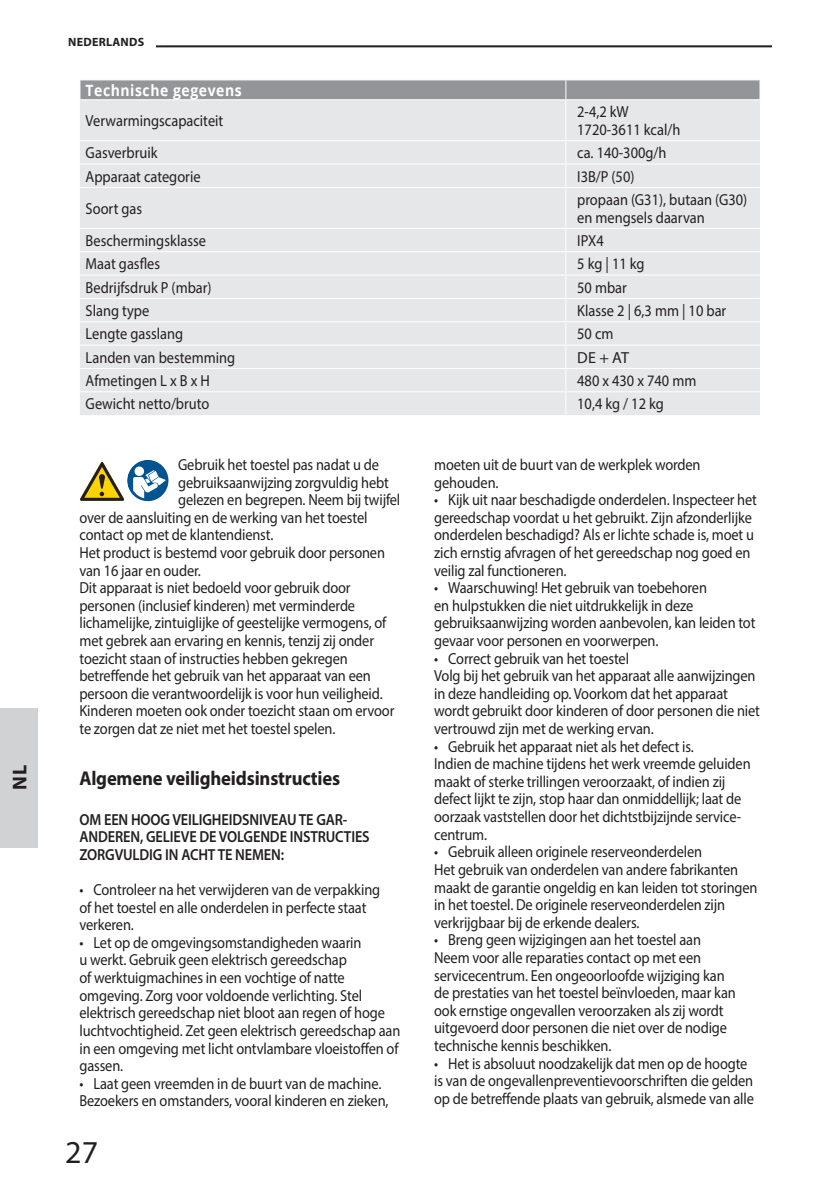
<style>
.page{position:relative;width:840px;height:1191px;background:#fff}
.page>*{position:absolute;margin:0;border:0;box-sizing:border-box;transform-origin:0 0}
.t1{font:32px "Myriad Pro";color:#231f20}
.t2{font:700 20px "Myriad Pro";letter-spacing:-.01em;color:#231f20;scale:.93 1}
.t3{font:700 20px "Myriad Pro";letter-spacing:-.01em;color:#231f20}
.t4{font:16px/17.6px "Myriad Pro";letter-spacing:-.01em;color:#231f20;scale:.9 1}
.t5{font:600 16px/17.6px "Myriad Pro";letter-spacing:-.01em;color:#231f20;scale:.9 1}
.t6{font:16px "Myriad Pro";letter-spacing:-.01em;color:#231f20}
.t7{font:700 15.6px "Open Sans";letter-spacing:.04em;color:#fff;scale:.9 1}
.t8{font:700 12px "Myriad Pro";letter-spacing:.02em;color:#231f20}
</style>
<div class="page">
<hr style="left:68px;top:45px;width:703px;height:2px;background:#231f20">
<div style="left:0;top:708px;width:38px;height:138px;background:#d1d2d4"></div>
<div style="left:57px;top:26px;width:98px;height:34px;background:#fff"></div>
<div style="left:80px;top:100px;width:679px;height:315px;background:#e6e7e9"></div>
<div style="left:80px;top:80px;width:680px;height:19px;background:#939598"></div>
<hr style="left:565px;top:100px;width:1px;height:40px;background:#fff">
<hr style="left:80px;top:140px;width:485px;height:1px;background:#fff">
<hr style="left:565px;top:140px;width:194px;height:1px;background:#fff">
<hr style="left:80px;top:164px;width:485px;height:1px;background:#fff">
<hr style="left:565px;top:164px;width:194px;height:1px;background:#fff">
<svg style="left:565px;top:141px;width:1px;height:46px"></svg>
<hr style="left:80px;top:187px;width:485px;height:1px;background:#fff">
<hr style="left:565px;top:187px;width:194px;height:1px;background:#fff">
<hr style="left:565px;top:188px;width:1px;height:40px;background:#fff">
<hr style="left:80px;top:228px;width:485px;height:1px;background:#fff">
<hr style="left:565px;top:228px;width:194px;height:1px;background:#fff">
<hr style="left:80px;top:251px;width:485px;height:1px;background:#fff">
<hr style="left:565px;top:251px;width:194px;height:1px;background:#fff">
<hr style="left:80px;top:274px;width:485px;height:1px;background:#fff">
<hr style="left:565px;top:274px;width:194px;height:1px;background:#fff">
<hr style="left:80px;top:298px;width:485px;height:1px;background:#fff">
<hr style="left:565px;top:298px;width:194px;height:1px;background:#fff">
<hr style="left:80px;top:321px;width:485px;height:1px;background:#fff">
<hr style="left:565px;top:321px;width:194px;height:1px;background:#fff">
<hr style="left:80px;top:344px;width:485px;height:1px;background:#fff">
<hr style="left:565px;top:344px;width:194px;height:1px;background:#fff">
<hr style="left:80px;top:368px;width:485px;height:1px;background:#fff">
<hr style="left:565px;top:368px;width:194px;height:1px;background:#fff">
<hr style="left:80px;top:391px;width:485px;height:1px;background:#fff">
<hr style="left:565px;top:391px;width:194px;height:1px;background:#fff">
<svg style="left:565px;top:229px;width:1px;height:186px"></svg>
<div style="left:127px;top:460px;width:41px;height:41px;background:#01548f;border-radius:50%"></div>
<svg style="left:134px;top:466px;width:10px;height:10px"></svg>
<svg style="left:133px;top:470px;width:33px;height:28px"></svg>
<svg style="left:80px;top:462px;width:44px;height:39px"></svg>
<p class="t3" style="left:7px;top:789px;width:26px;rotate:-90deg">NL</p>
<p class="t8" style="left:68px;top:34px;width:77px">NEDERLANDS</p>
<p class="t7" style="left:86px;top:79px;width:175px">Technische gegevens</p>
<p class="t4" style="left:86px;top:112px;width:154px">Verwarmingscapaciteit</p>
<p class="t4" style="left:577px;top:103px;width:116px">2-4,2 kW<br>1720-3611 kcal/h</p>
<p class="t4" style="left:86px;top:144px;width:81px">Gasverbruik</p>
<p class="t4" style="left:577px;top:144px;width:101px">ca. 140-300g/h</p>
<p class="t4" style="left:86px;top:167px;width:129px">Apparaat categorie</p>
<p class="t4" style="left:577px;top:167px;width:65px">I3B/P (50)</p>
<p class="t4" style="left:86px;top:199px;width:64px">Soort gas</p>
<p class="t4" style="left:577px;top:191px;width:190px">propaan (G31), butaan (G30) en mengsels daarvan</p>
<p class="t4" style="left:86px;top:232px;width:135px">Beschermingsklasse</p>
<p class="t4" style="left:577px;top:232px;width:31px">IPX4</p>
<p class="t4" style="left:86px;top:255px;width:84px">Maat gasfles</p>
<p class="t4" style="left:577px;top:255px;width:76px">5 kg | 11 kg</p>
<p class="t4" style="left:86px;top:278px;width:141px">Bedrijfsdruk P (mbar)</p>
<p class="t4" style="left:577px;top:278px;width:57px">50 mbar</p>
<p class="t4" style="left:86px;top:302px;width:72px">Slang type</p>
<p class="t4" style="left:577px;top:302px;width:167px">Klasse 2 | 6,3 mm | 10 bar</p>
<p class="t4" style="left:86px;top:325px;width:110px">Lengte gasslang</p>
<p class="t4" style="left:577px;top:325px;width:42px">50 cm</p>
<p class="t4" style="left:86px;top:348px;width:167px">Landen van bestemming</p>
<p class="t6" style="left:577px;top:347px;width:53px">DE + AT</p>
<p class="t4" style="left:86px;top:372px;width:139px">Afmetingen L x B x H</p>
<p class="t4" style="left:577px;top:372px;width:134px">480 x 430 x 740 mm</p>
<p class="t4" style="left:86px;top:395px;width:139px">Gewicht netto/bruto</p>
<p class="t4" style="left:577px;top:395px;width:98px">10,4 kg / 12 kg</p>
<p class="t4" style="left:178px;top:455px;width:224px">Gebruik het toestel pas nadat u de</p>
<p class="t4" style="left:178px;top:473px;width:235px">gebruiksaanwijzing zorgvuldig hebt</p>
<p class="t4" style="left:178px;top:491px;width:248px">gelezen en begrepen. Neem bij twijfel</p>
<p class="t4" style="left:79px;top:508px;width:321px">over de aansluiting en de werking van het toestel</p>
<p class="t4" style="left:79px;top:526px;width:217px">contact op met de klantendienst.</p>
<p class="t4" style="left:79px;top:543px;width:341px">Het product is bestemd voor gebruik door personen</p>
<p class="t4" style="left:79px;top:561px;width:136px">van 16 jaar en ouder.</p>
<p class="t4" style="left:79px;top:579px;width:302px">Dit apparaat is niet bedoeld voor gebruik door</p>
<p class="t4" style="left:79px;top:596px;width:308px">personen (inclusief kinderen) met verminderde</p>
<p class="t4" style="left:79px;top:614px;width:342px">lichamelijke, zintuiglijke of geestelijke vermogens, of</p>
<p class="t4" style="left:79px;top:631px;width:328px">met gebrek aan ervaring en kennis, tenzij zij onder</p>
<p class="t4" style="left:79px;top:649px;width:299px">toezicht staan of instructies hebben gekregen</p>
<p class="t4" style="left:79px;top:667px;width:325px">betreffende het gebruik van het apparaat van een</p>
<p class="t4" style="left:79px;top:684px;width:338px">persoon die verantwoordelijk is voor hun veiligheid.</p>
<p class="t4" style="left:79px;top:702px;width:351px">Kinderen moeten ook onder toezicht staan om ervoor</p>
<p class="t4" style="left:79px;top:719px;width:286px">te zorgen dat ze niet met het toestel spelen.</p>
<p class="t2" style="left:79px;top:765px;width:282px">Algemene veiligheidsinstructies</p>
<p class="t5" style="left:79px;top:810px;width:324px">OM EEN HOOG VEILIGHEIDSNIVEAU TE GAR-<br>ANDEREN, GELIEVE DE VOLGENDE INSTRUCTIES<br>ZORGVULDIG IN ACHT TE NEMEN:</p>
<p class="t4" style="left:79px;top:880px;width:335px">• Controleer na het verwijderen van de verpakking of het toestel en alle onderdelen in perfecte staat verkeren.</p>
<p class="t4" style="left:79px;top:933px;width:358px">• Let op de omgevingsomstandigheden waarin<br>u werkt. Gebruik geen elektrisch gereedschap<br>of werktuigmachines in een vochtige of natte omgeving. Zorg voor voldoende verlichting. Stel elektrisch gereedschap niet bloot aan regen of hoge luchtvochtigheid. Zet geen elektrisch gereedschap aan in een omgeving met licht ontvlambare vloeistoffen of gassen.</p>
<p class="t4" style="left:79px;top:1074px;width:345px">• Laat geen vreemden in de buurt van de machine.<br>Bezoekers en omstanders, vooral kinderen en zieken,</p>
<h1 class="t1" style="left:65px;top:1132px;width:34px">27</h1>
<p class="t4" style="left:434px;top:455px;width:297px">moeten uit de buurt van de werkplek worden gehouden.</p>
<p class="t4" style="left:434px;top:491px;width:360px">• Kijk uit naar beschadigde onderdelen. Inspecteer het gereedschap voordat u het gebruikt. Zijn afzonderlijke onderdelen beschadigd? Als er lichte schade is, moet u zich ernstig afvragen of het gereedschap nog goed en veilig zal functioneren.</p>
<p class="t4" style="left:434px;top:579px;width:358px">• Waarschuwing! Het gebruik van toebehoren<br>en hulpstukken die niet uitdrukkelijk in deze gebruiksaanwijzing worden aanbevolen, kan leiden tot gevaar voor personen en voorwerpen.</p>
<p class="t4" style="left:434px;top:649px;width:363px">• Correct gebruik van het toestel<br>Volg bij het gebruik van het apparaat alle aanwijzingen in deze handleiding op. Voorkom dat het apparaat wordt gebruikt door kinderen of door personen die niet vertrouwd zijn met de werking ervan.</p>
<p class="t4" style="left:434px;top:737px;width:353px">• Gebruik het apparaat niet als het defect is.<br>Indien de machine tijdens het werk vreemde geluiden maakt of sterke trillingen veroorzaakt, of indien zij defect lijkt te zijn, stop haar dan onmiddellijk; laat de oorzaak vaststellen door het dichtstbijzijnde service&shy;centrum.</p>
<p class="t4" style="left:434px;top:843px;width:360px">• Gebruik alleen originele reserveonderdelen<br>Het gebruik van onderdelen van andere fabrikanten maakt de garantie ongeldig en kan leiden tot storingen in het toestel. De originele reserveonderdelen zijn verkrijgbaar bij de erkende dealers.</p>
<p class="t4" style="left:434px;top:931px;width:336px">• Breng geen wijzigingen aan het toestel aan Neem voor alle reparaties contact op met een servicecentrum. Een ongeoorloofde wijziging kan de prestaties van het toestel beïnvloeden, maar kan ook ernstige ongevallen veroorzaken als zij wordt uitgevoerd door personen die niet over de nodige technische kennis beschikken.</p>
<p class="t4" style="left:434px;top:1054px;width:357px">• Het is absoluut noodzakelijk dat men op de hoogte is van de ongevallenpreventievoorschriften die gelden op de betreffende plaats van gebruik, alsmede van alle</p>
</div>
